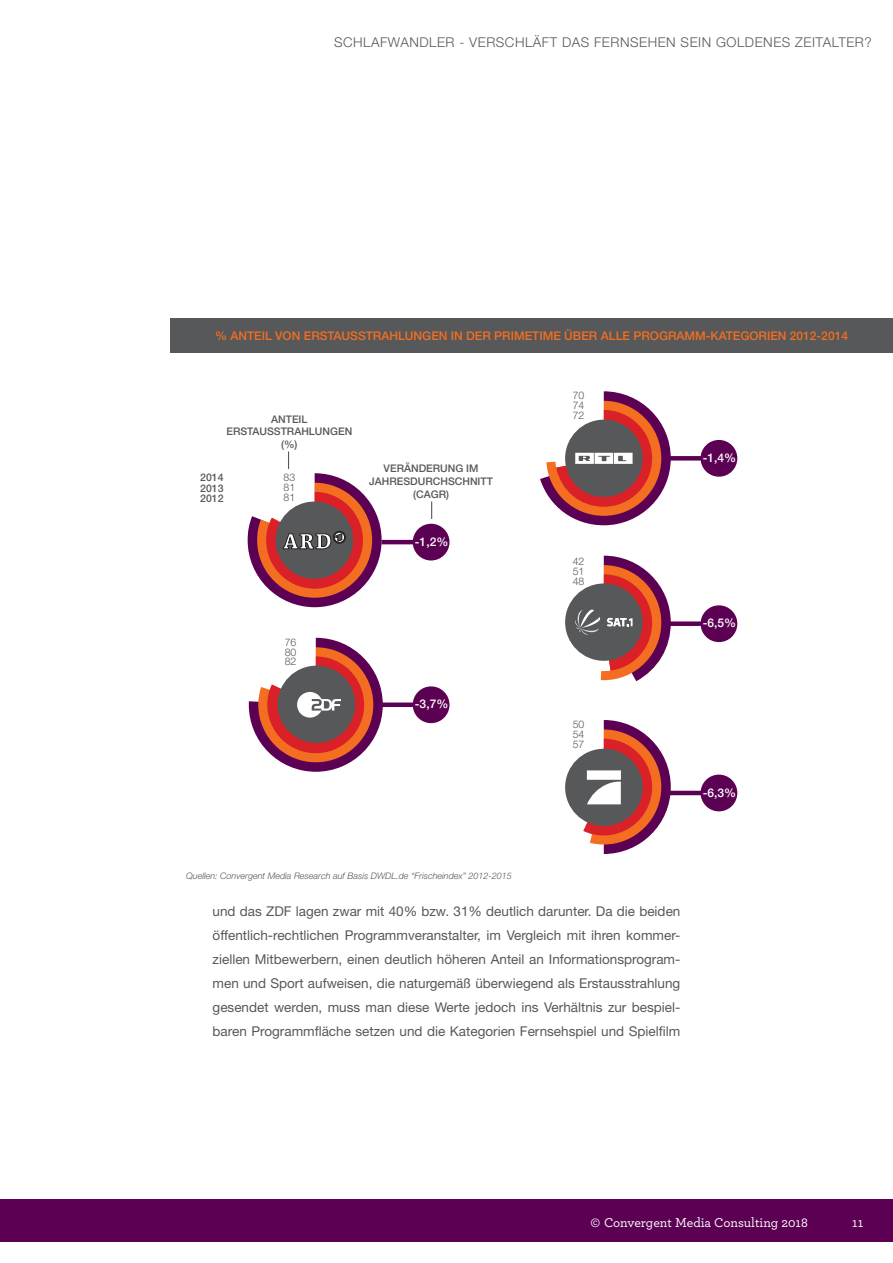
<style>
.page{position:relative;width:893px;height:1263px;background:#fff}
.page>*{position:absolute;margin:0;border:0;box-sizing:border-box;transform-origin:0 0}
.t1{font:13.5px/24px "Helvetica Neue LT Std";color:#57585a;text-align:justify}
.t2{font:300 13.5px "Helvetica Neue LT Std";letter-spacing:.04em;color:#57585a}
.t3{font:500 13.5px "Archer";color:#fff}
.t4{font:500 12px "Helvetica Neue LT Std";color:#f36e21}
.t5{font:500 12px "Helvetica Neue LT Std";color:#fff}
.t6{font:500 10.5px/12.6px "Helvetica Neue LT Std";color:#57585a;text-align:center}
.t7{font:300 10.5px/9.9px "Helvetica Neue LT Std";color:#57585a;text-align:justify}
.t8{font:italic 300 9px "Helvetica Neue LT Std";color:#57585a}
.s1{font-size:16.5px}
</style>
<div class="page">
<div style="left:0;top:1199px;width:893px;height:43px;background:#5c0053"></div>
<div style="left:170px;top:319px;width:723px;height:34px;background:#57585a"></div>
<div style="left:249px;top:638px;width:134px;height:134px;background:#5c0053;border-radius:67px"></div>
<svg style="left:249px;top:638px;width:124px;height:124px"></svg>
<svg style="left:540px;top:391px;width:131px;height:134px"></svg>
<svg style="left:565px;top:556px;width:106px;height:126px"></svg>
<svg style="left:565px;top:720px;width:106px;height:134px"></svg>
<div style="left:413px;top:524px;width:36px;height:36px;background:#5c0053;border-radius:50%"></div>
<div style="left:413px;top:524px;width:36px;height:36px;border:2px solid #5c0053;border-radius:50%"></div>
<hr style="left:382px;top:540px;width:31px;height:4px;background:#5c0053">
<div style="left:413px;top:687px;width:36px;height:35px;background:#5c0053;border-radius:50%"></div>
<div style="left:413px;top:686px;width:36px;height:37px;border:2px solid #5c0053;border-radius:50%"></div>
<div style="left:382px;top:702px;width:31px;height:5px;background:#5c0053"></div>
<div style="left:701px;top:441px;width:36px;height:35px;background:#5c0053;border-radius:50%"></div>
<div style="left:701px;top:440px;width:36px;height:37px;border:2px solid #5c0053;border-radius:50%"></div>
<div style="left:669px;top:456px;width:32px;height:5px;background:#5c0053"></div>
<div style="left:701px;top:606px;width:36px;height:35px;background:#5c0053;border-radius:50%"></div>
<div style="left:701px;top:605px;width:36px;height:37px;border:2px solid #5c0053;border-radius:50%"></div>
<div style="left:669px;top:621px;width:32px;height:5px;background:#5c0053"></div>
<div style="left:701px;top:775px;width:36px;height:36px;background:#5c0053;border-radius:50%"></div>
<div style="left:701px;top:775px;width:36px;height:36px;border:2px solid #5c0053;border-radius:50%"></div>
<hr style="left:669px;top:791px;width:32px;height:4px;background:#5c0053">
<svg style="left:248px;top:451px;width:134px;height:156px"></svg>
<svg style="left:431px;top:502px;width:1px;height:17px"></svg>
<p class="t2" style="left:334px;top:34px;width:539px">SCHLAFWANDLER - VERSCHLÄFT DAS FERNSEHEN SEIN GOLDENES ZEITALTER?</p>
<p class="t4" style="left:215px;top:328px;width:634px">% ANTEIL VON ERSTAUSSTRAHLUNGEN IN DER PRIMETIME ÜBER ALLE PROGRAMM-KATEGORIEN 2012-2014</p>
<p class="t6" style="left:226px;top:413px;width:127px">ANTEIL<br>ERSTAUSSTRAHLUNGEN (%)</p>
<p class="t6" style="left:200px;top:472px;width:25px;line-height:10.5px;text-align:justify">2014<br>2013<br>2012</p>
<p class="t7" style="left:284px;top:472px;width:13px">83<br>81<br>81</p>
<p class="t6" style="left:369px;top:462px;width:125px">VERÄNDERUNG IM<br>JAHRESDURCHSCHNITT (CAGR)</p>
<p class="t7" style="left:285px;top:637px;width:13px">76<br>80<br>82</p>
<p class="t5" style="left:415px;top:534px;width:35px">-1,2%</p>
<p class="t5" style="left:415px;top:697px;width:35px">-3,7%</p>
<p class="t7" style="left:573px;top:390px;width:13px">70<br>74<br>72</p>
<p class="t7" style="left:573px;top:556px;width:13px">42<br>51<br>48</p>
<p class="t7" style="left:573px;top:719px;width:13px">50<br>54<br>57</p>
<p class="t5" style="left:703px;top:450px;width:35px">-1,4%</p>
<p class="t5" style="left:703px;top:616px;width:35px">-6,5%</p>
<p class="t5" style="left:703px;top:785px;width:35px">-6,3%</p>
<p class="t8" style="left:186px;top:870px;width:327px">Quellen: Convergent Media Research auf Basis DWDL.de “Frischeindex” 2012-2015</p>
<p class="t1" style="left:213px;top:899px;width:469px">und das ZDF lagen zwar mit 40% bzw. 31% deutlich darunter. Da die beiden öffentlich-rechtlichen Programmveranstalter, im Vergleich mit ihren kommer&shy;ziellen Mitbewerbern, einen deutlich höheren Anteil an Informationsprogram&shy;men und Sport aufweisen, die naturgemäß überwiegend als Erstausstrahlung gesendet werden, muss man diese Werte jedoch ins Verhältnis zur bespiel&shy;baren Programmfläche setzen und die Kategorien Fernsehspiel und Spielfilm</p>
<p class="t3" style="left:590px;top:1213px;width:219px"><span class="s1">©</span> Convergent Media Consulting 2018</p>
<p class="t3" style="left:852px;top:1213px;width:13px">11</p>
</div>
